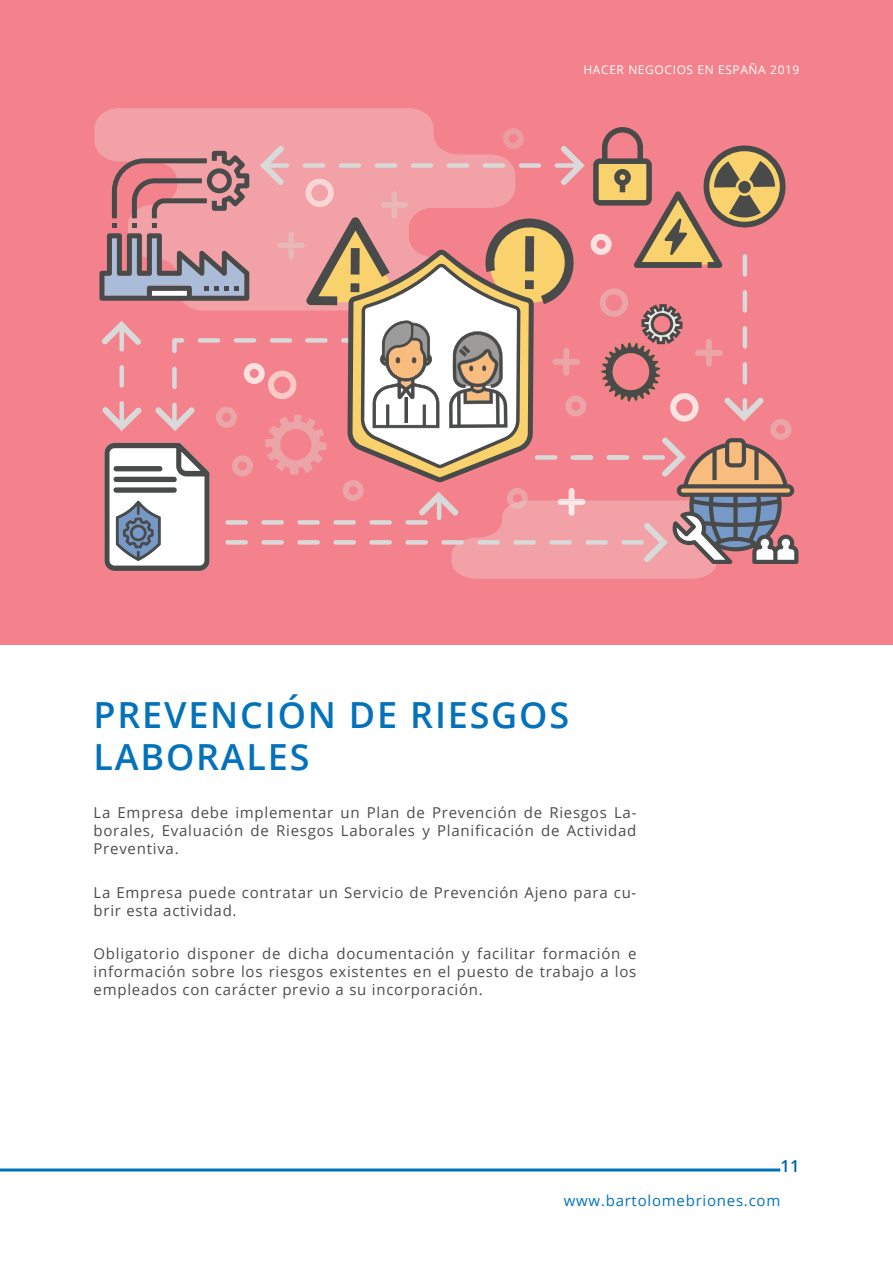
<style>
.page{position:relative;width:893px;height:1263px;background:#fff}
.page>*{position:absolute;margin:0;border:0;box-sizing:border-box;transform-origin:0 0}
.t1{font:600 36px/42px "Open Sans";letter-spacing:.05em;color:#0372bb}
.t2{font:600 16.5px "Open Sans";color:#0163a7}
.t3{font:15px/18px "Open Sans";letter-spacing:.05em;color:#4b4c4d;text-align:justify}
.t4{font:15px "Open Sans";letter-spacing:.05em;color:#0372bb}
.t5{font:12px "Open Sans";letter-spacing:.05em;color:#fff}
</style>
<div class="page">
<hr style="left:0;top:1168px;width:780px;height:3px;background:#0372bb">
<div style="left:0;top:0;width:893px;height:644px;background:#f3828c"></div>
<div style="left:95px;top:108px;width:339px;height:44px;background:#f2a2a6"></div>
<svg style="left:99px;top:127px;width:699px;height:452px"></svg>
<p class="t5" style="left:583px;top:62px;width:217px">HACER NEGOCIOS EN ESPAÑA 2019</p>
<h1 class="t1" style="left:94px;top:694px;width:477px">PREVENCIÓN DE RIESGOS<br>LABORALES</h1>
<p class="t3" style="left:94px;top:803px;width:544px">La Empresa debe implementar un Plan de Prevención de Riesgos La&shy;borales, Evaluación de Riesgos Laborales y Planificación de Actividad Preventiva.</p>
<p class="t3" style="left:94px;top:883px;width:544px">La Empresa puede contratar un Servicio de Prevención Ajeno para cu&shy;brir esta actividad.</p>
<p class="t3" style="left:94px;top:944px;width:544px">Obligatorio disponer de dicha documentación y facilitar formación e información sobre los riesgos existentes en el puesto de trabajo a los empleados con carácter previo a su incorporación.</p>
<p class="t2" style="left:781px;top:1154px;width:20px">11</p>
<p class="t4" style="left:564px;top:1190px;width:218px">www.bartolomebriones.com</p>
</div>
